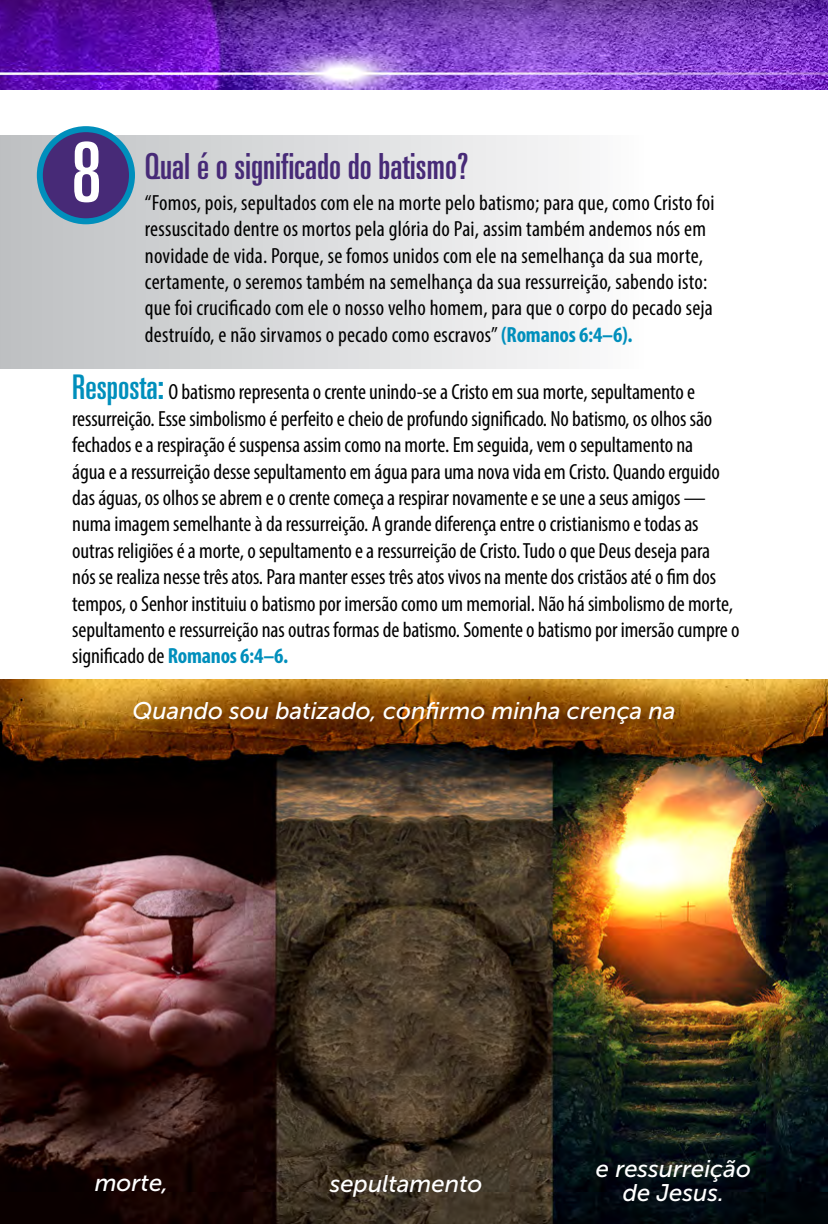
<style>
.page{position:relative;width:828px;height:1224px;background:#fff}
.page>*{position:absolute;margin:0;border:0;box-sizing:border-box;transform-origin:0 0}
.t1{font:ultra-condensed 83px "Univers";color:#fff}
.t2{font:ultra-condensed 36px "Univers";color:#472a77}
.t3{font:italic 24px/24px "Museo Sans 500";color:#fff;text-align:center}
.t4{font:condensed 22px/26.4px "Myriad Pro";letter-spacing:-.005em;color:#000}
.s1{font-weight:700;color:#008fbc}
.s2{font-family:"Univers";font-stretch:ultra-condensed;font-size:34px;color:#008fbc}
</style>
<div class="page">
<img style="left:0;top:0;width:828px;height:90px">
<div style="left:0;top:135px;width:644px;height:234px;background:linear-gradient(to right,#bbbfc2,#fcfcfc)"></div>
<div style="left:40px;top:129px;width:92px;height:92px;background:#472a77;border-radius:50%"></div>
<div style="left:37px;top:126px;width:98px;height:98px;border:6px solid #008fbc;border-radius:50%"></div>
<img style="left:0;top:680px;width:828px;height:544px">
<h1 class="t1" style="left:71px;top:125px;width:32px">8</h1>
<h2 class="t2" style="left:145px;top:146px;width:325px">Qual é o significado do batismo?</h2>
<p class="t4" style="left:145px;top:189px;width:571px">“Fomos, pois, sepultados com ele na morte pelo batismo; para que, como Cristo foi ressuscitado dentre os mortos pela glória do Pai, assim também andemos nós em novidade de vida. Porque, se fomos unidos com ele na semelhança da sua morte, certamente, o seremos também na semelhança da sua ressurreição, sabendo isto: que foi crucificado com ele o nosso velho homem, para que o corpo do pecado seja destruído, e não sirvamos o pecado como escravos” <span class="s1">(Romanos 6:4–6).</span></p>
<p class="t4" style="left:72px;top:379px;width:669px"><span class="s2">Resposta:</span> O batismo representa o crente unindo-se a Cristo em sua morte, sepultamento e ressurreição. Esse simbolismo é perfeito e cheio de profundo significado. No batismo, os olhos são fechados e a respiração é suspensa assim como na morte. Em seguida, vem o sepultamento na<br>água e a ressurreição desse sepultamento em água para uma nova vida em Cristo. Quando erguido das águas, os olhos se abrem e o crente começa a respirar novamente e se une a seus amigos — numa imagem semelhante à da ressurreição. A grande diferença entre o cristianismo e todas as outras religiões é a morte, o sepultamento e a ressurreição de Cristo. Tudo o que Deus deseja para<br>nós se realiza nesse três atos. Para manter esses três atos vivos na mente dos cristãos até o fim dos tempos, o Senhor instituiu o batismo por imersão como um memorial. Não há simbolismo de morte, sepultamento e ressurreição nas outras formas de batismo. Somente o batismo por imersão cumpre o significado de <span class="s1">Romanos 6:4–6.</span></p>
<p class="t3" style="left:133px;top:699px;width:544px">Quando sou batizado, confirmo minha crença na</p>
<p class="t3" style="left:95px;top:1171px;width:75px">morte,</p>
<p class="t3" style="left:330px;top:1171px;width:154px">sepultamento</p>
<p class="t3" style="left:596px;top:1157px;width:156px">e ressurreição de Jesus.</p>
</div>
